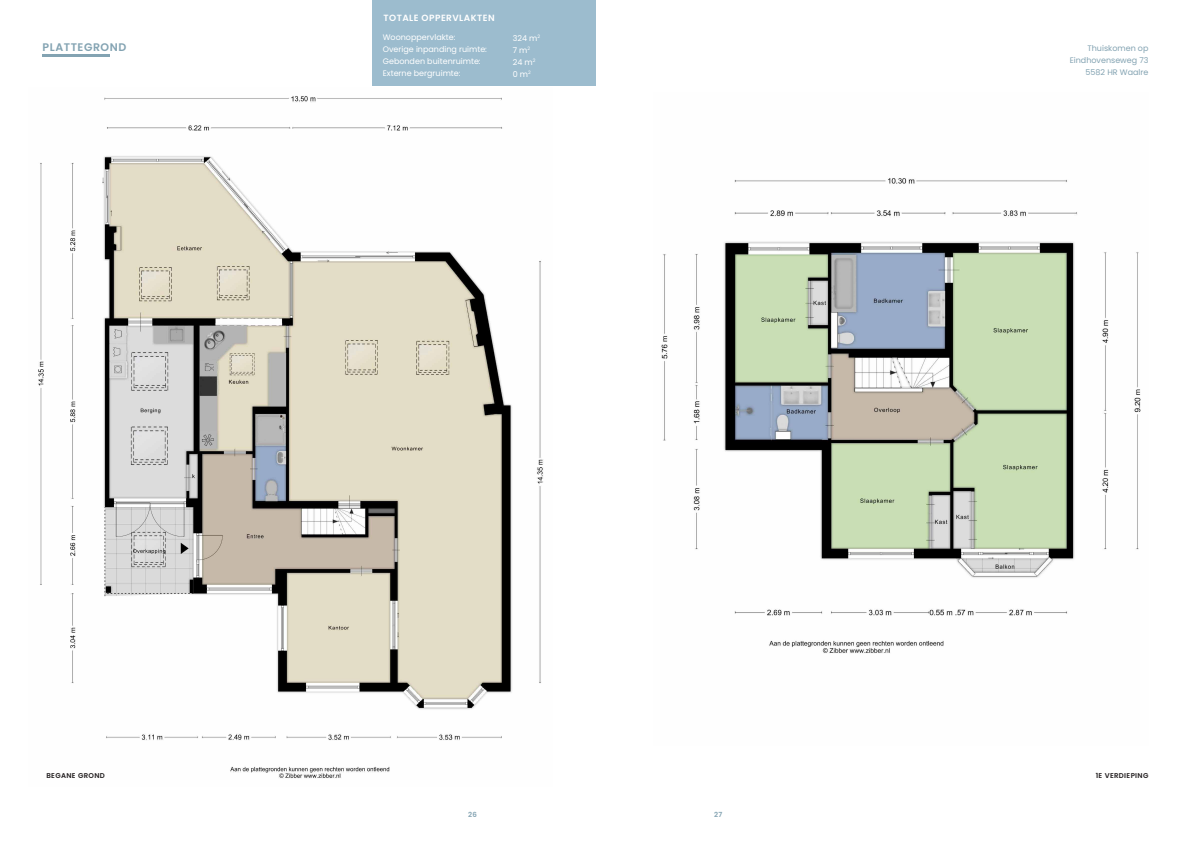
<style>
.page{position:relative;width:1191px;height:842px;background:#fff}
.page>*{position:absolute;margin:0;border:0;box-sizing:border-box;transform-origin:0 0}
.t1{font:600 11px "Poppins";letter-spacing:.05em;color:#83a3b2}
.t2{font:600 9px "Poppins";letter-spacing:.05em;color:#fff}
.t3{font:8px "Poppins";color:#fff}
.t4{font:8px "Poppins";color:#83a3b2}
.t5{font:600 7px "Poppins";letter-spacing:.05em;color:#231f20}
.t6{font:600 7px "Poppins";color:#83a3b2}
</style>
<div class="page">
<img style="left:661px;top:178px;width:480px;height:475px">
<img style="left:38px;top:96px;width:505px;height:682px">
<div style="left:372px;top:0;width:223px;height:86px;background:#9cbcce"></div>
<hr style="left:43px;top:55px;width:67px;height:2px;background:#83a3b2">
<p class="t1" style="left:43px;top:40px;width:85px">PLATTEGROND</p>
<p class="t2" style="left:383px;top:12px;width:113px">TOTALE OPPERVLAKTEN</p>
<p class="t3" style="left:383px;top:33px;width:74px">Woonoppervlakte:</p>
<p class="t3" style="left:383px;top:45px;width:106px">Overige inpanding ruimte:</p>
<p class="t3" style="left:383px;top:57px;width:99px">Gebonden buitenruimte:</p>
<p class="t3" style="left:383px;top:69px;width:79px">Externe bergruimte:</p>
<p class="t3" style="left:513px;top:33px;width:29px">324 m<sup>2</sup></p>
<p class="t3" style="left:513px;top:45px;width:19px">7 m<sup>2</sup></p>
<p class="t3" style="left:513px;top:57px;width:24px">24 m<sup>2</sup></p>
<p class="t3" style="left:513px;top:69px;width:20px">0 m<sup>2</sup></p>
<p class="t5" style="left:46px;top:771px;width:60px">BEGANE GROND</p>
<p class="t6" style="left:468px;top:810px;width:10px">26</p>
<p class="t6" style="left:714px;top:810px;width:10px">27</p>
<p class="t4" style="left:1087px;top:43px;width:62px">Thuiskomen op</p>
<p class="t4" style="left:1069px;top:55px;width:80px">Eindhovenseweg 73</p>
<p class="t4" style="left:1085px;top:67px;width:64px">5582 HR Waalre</p>
<p class="t5" style="left:1095px;top:771px;width:54px">1E VERDIEPING</p>
</div>
